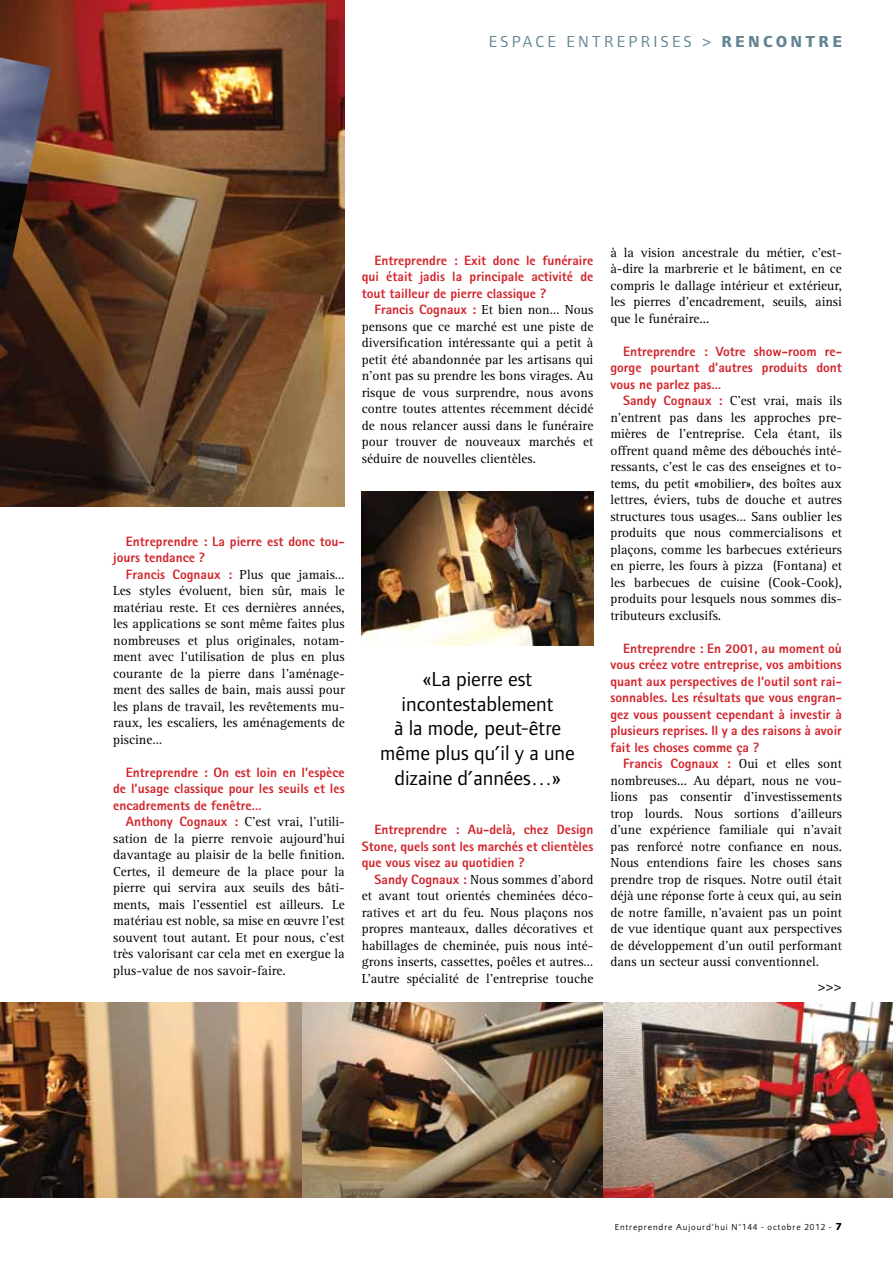
<style>
.page{position:relative;width:893px;height:1263px;background:#fff}
.page>*{position:absolute;margin:0;border:0;box-sizing:border-box;transform-origin:0 0}
.t1{font:21px/24.8px "Foundry Form Sans";color:#000;text-align:center}
.t2{font:16.5px "Foundry Form Sans";letter-spacing:.2em;color:#648595}
.t3{font:13.5px/16.5px "Rotis Serif";color:#000;text-align:justify}
.t4{font:800 13.5px/16.5px "Rotis Sans Serif";color:#d2232a;text-align:justify}
.t5{font:700 13.5px "Rotis Semi Sans";color:#000}
.t6{font:9px "Foundry Sans";letter-spacing:.1em;color:#000}
.s1{font-weight:800}
.s2{font-family:"Rotis Serif";font-weight:400;color:#000}
.s3{font-family:"Rotis Sans Serif";font-weight:800;color:#d2232a}
.s4{font-weight:700;font-size:10.5px}
</style>
<div class="page">
<img style="left:0;top:0;width:345px;height:506px">
<img style="left:362px;top:491px;width:231px;height:154px">
<img style="left:0;top:1002px;width:893px;height:195px">
<img style="left:0;top:57px;width:51px;height:234px">
<p class="t2" style="left:489px;top:32px;width:355px">ESPACE ENTREPRISES &gt; <span class="s1">RENCONTRE</span></p>
<p class="t4" style="left:362px;top:252px;width:233px;text-indent:13px">Entreprendre : Exit donc le funéraire qui était jadis la principale activité de tout tailleur de pierre classique ?</p>
<p class="t4" style="left:374px;top:301px;width:220px">Francis Cognaux : <span class="s2">Et bien non… Nous</span></p>
<p class="t3" style="left:362px;top:319px;width:233px">pensons que ce marché est une piste de diversification intéressante qui a petit à petit été abandonnée par les artisans qui n’ont pas su prendre les bons virages. Au risque de vous surprendre, nous avons contre toutes attentes récemment décidé de nous relancer aussi dans le funéraire pour trouver de nouveaux marchés et séduire de nouvelles clientèles.</p>
<p class="t4" style="left:113px;top:533px;width:233px;text-indent:13px">Entreprendre : La pierre est donc tou&shy;jours tendance ?</p>
<p class="t4" style="left:126px;top:566px;width:220px">Francis Cognaux : <span class="s2">Plus que jamais…</span></p>
<p class="t3" style="left:113px;top:583px;width:233px">Les styles évoluent, bien sûr, mais le matériau reste. Et ces dernières années, les applications se sont même faites plus nombreuses et plus originales, notam&shy;ment avec l’utilisation de plus en plus courante de la pierre dans l’aménage&shy;ment des salles de bain, mais aussi pour les plans de travail, les revêtements mu&shy;raux, les escaliers, les aménagements de piscine…</p>
<p class="t4" style="left:113px;top:763px;width:233px;text-indent:13px">Entreprendre : On est loin en l’espèce de l’usage classique pour les seuils et les encadrements de fenêtre…</p>
<p class="t3" style="left:113px;top:814px;width:233px;text-indent:13px"><span class="s3">Anthony Cognaux :</span> C’est vrai, l’utili&shy;sation de la pierre renvoie aujourd’hui davantage au plaisir de la belle finition.<br>Certes, il demeure de la place pour la pierre qui servira aux seuils des bâti&shy;ments, mais l’essentiel est ailleurs. Le matériau est noble, sa mise en œuvre l’est souvent tout autant. Et pour nous, c’est très valorisant car cela met en exergue la plus-value de nos savoir-faire.</p>
<h1 class="t1" style="left:380px;top:666px;width:196px">«La pierre est incontestablement<br>à la mode, peut-être même plus qu’il y a une dizaine d’années…»</h1>
<p class="t4" style="left:362px;top:821px;width:233px;text-indent:13px">Entreprendre : Au-delà, chez Design Stone, quels sont les marchés et clientèles que vous visez au quotidien ?</p>
<p class="t3" style="left:362px;top:871px;width:233px;text-indent:13px"><span class="s3">Sandy Cognaux :</span> Nous sommes d’abord et avant tout orientés cheminées déco&shy;ratives et art du feu. Nous plaçons nos propres manteaux, dalles décoratives et habillages de cheminée, puis nous inté&shy;grons inserts, cassettes, poêles et autres… L’autre spécialité de l’entreprise touche</p>
<p class="t3" style="left:610px;top:244px;width:233px">à la vision ancestrale du métier, c’est&shy;à-dire la marbrerie et le bâtiment, en ce compris le dallage intérieur et extérieur, les pierres d’encadrement, seuils, ainsi que le funéraire...</p>
<p class="t4" style="left:610px;top:343px;width:233px;text-indent:13px">Entreprendre : Votre show-room re&shy;gorge pourtant d’autres produits dont vous ne parlez pas…</p>
<p class="t3" style="left:610px;top:393px;width:233px;text-indent:13px"><span class="s3">Sandy Cognaux :</span> C’est vrai, mais ils n’entrent pas dans les approches pre&shy;mières de l’entreprise. Cela étant, ils offrent quand même des débouchés inté&shy;ressants, c’est le cas des enseignes et to&shy;tems, du petit «mobilier», des boîtes aux lettres, éviers, tubs de douche et autres structures tous usages… Sans oublier les produits que nous commercialisons et plaçons, comme les barbecues extérieurs en pierre, les fours à pizza (Fontana) et les barbecues de cuisine (Cook-Cook), produits pour lesquels nous sommes dis&shy;tributeurs exclusifs.</p>
<p class="t4" style="left:610px;top:640px;width:233px;text-indent:13px">Entreprendre : En 2001, au moment où vous créez votre entreprise, vos ambitions quant aux perspectives de l’outil sont rai&shy;sonnables. Les résultats que vous engran&shy;gez vous poussent cependant à investir à plusieurs reprises. Il y a des raisons à avoir fait les choses comme ça ?</p>
<p class="t4" style="left:623px;top:755px;width:220px">Francis Cognaux : <span class="s2">Oui et elles sont</span></p>
<p class="t3" style="left:610px;top:772px;width:233px">nombreuses... Au départ, nous ne vou&shy;lions pas consentir d’investissements trop lourds. Nous sortions d’ailleurs d’une expérience familiale qui n’avait pas renforcé notre confiance en nous.<br>Nous entendions faire les choses sans prendre trop de risques. Notre outil était déjà une réponse forte à ceux qui, au sein de notre famille, n’avaient pas un point de vue identique quant aux perspectives de développement d’un outil performant dans un secteur aussi conventionnel.</p>
<p class="t5" style="left:818px;top:978px;width:26px">&gt;&gt;&gt;</p>
<p class="t6" style="left:615px;top:1222px;width:229px">Entreprendre Aujourd’hui N°144 - octobre 2012 - <span class="s4">7</span></p>
</div>
